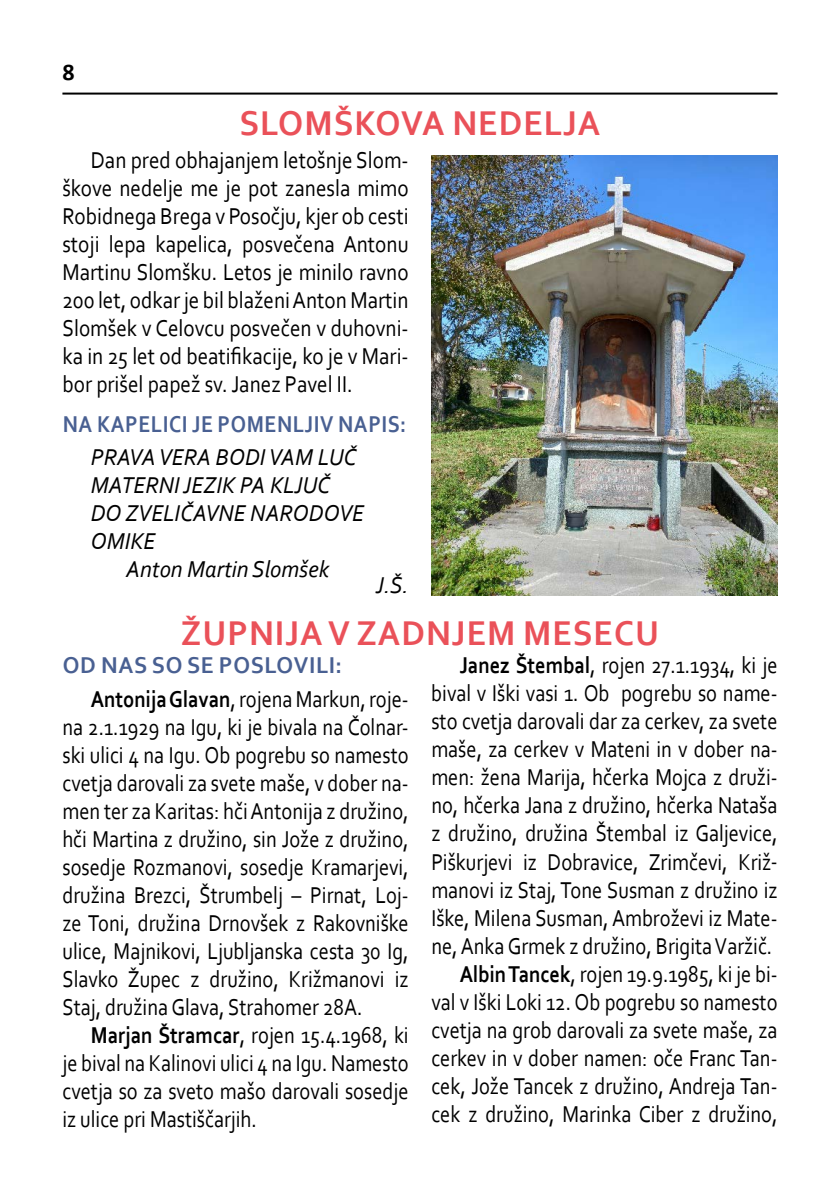
<style>
.page{position:relative;width:840px;height:1191px;background:#fff}
.page>*{position:absolute;margin:0;border:0;box-sizing:border-box;transform-origin:0 0}
.t1{font:700 36px "Corbel";letter-spacing:.03em;color:#ea5159;scale:.95 1}
.t2{font:24px/28px "Corbel";color:#000;text-align:justify;scale:.85 1}
.t3{font:24px/28px "Corbel";color:#000;text-align:justify;scale:.88 1}
.t4{font:italic 24px/28px "Corbel";color:#000;scale:.95 1}
.t5{font:700 24px/33.6px "Corbel";letter-spacing:.03em;color:#496092;scale:.95 1}
.t6{font:700 24px "Corbel";letter-spacing:.03em;color:#496092;scale:.87 1}
.t7{font:700 24px "Calibri";color:#000}
.s1{color:#000}
.s2{font-weight:400;color:#000}
.s3{font-weight:700}
</style>
<div class="page">
<hr style="left:62px;top:93px;width:715px;height:2px;background:#000">
<img style="left:431px;top:155px;width:346px;height:440px">
<p class="t7" style="left:62px;top:55px;width:14px">8</p>
<h1 class="t1" style="left:239px;top:100px;width:381px">SLOMŠKOVA NEDELJA</h1>
<p class="t3" style="left:62px;top:146px;width:395px;text-indent:28px">Dan pred obhajanjem letošnje Slom&shy;škove nedelje me je pot zanesla mimo Robidnega Brega v Posočju, kjer ob cesti stoji lepa kapelica, posvečena Antonu Martinu Slomšku. Letos je minilo ravno 200 let, odkar je bil blaženi Anton Martin Slomšek v Celovcu posvečen v duhovni&shy;ka in 25 let od beatifikacije, ko je v Mari&shy;bor prišel papež sv. Janez Pavel II.</p>
<p class="t6" style="left:63px;top:409px;width:396px">NA KAPELICI JE POMENLJIV NAPIS:</p>
<p class="t4" style="left:91px;top:443px;width:289px">PRAVA VERA BODI VAM LUČ<br>MATERNI JEZIK PA KLJUČ<br>DO ZVELIČAVNE NARODOVE<br>OMIKE</p>
<p class="t4" style="left:126px;top:555px;width:215px">Anton Martin Slomšek</p>
<p class="t4" style="left:375px;top:571px;width:36px">J.Š.</p>
<h1 class="t1" style="left:181px;top:611px;width:504px">ŽUPNIJA V ZADNJEM MESECU</h1>
<p class="t5" style="left:91px;top:648px;width:336px;text-indent:-28px">OD NAS SO SE POSLOVILI:<br><span class="s1">Antonija Glavan</span><span class="s2">, rojena Markun, roje-</span></p>
<p class="t2" style="left:62px;top:712px;width:408px">na 2.1.1929 na Igu, ki je bivala na Čolnar&shy;ski ulici 4 na Igu. Ob pogrebu so namesto cvetja darovali za svete maše, v dober na&shy;men ter za Karitas: hči Antonija z družino, hči Martina z družino, sin Jože z družino, sosedje Rozmanovi, sosedje Kramarjevi, družina Brezci, Štrumbelj – Pirnat, Loj&shy;ze Toni, družina Drnovšek z Rakovniške ulice, Majnikovi, Ljubljanska cesta 30 Ig, Slavko Župec z družino, Križmanovi iz Staj, družina Glava, Strahomer 28A.</p>
<p class="t2" style="left:62px;top:1020px;width:408px;text-indent:28px"><span class="s3">Marjan Štramcar</span>, rojen 15.4.1968, ki je bival na Kalinovi ulici 4 na Igu. Namesto cvetja so za sveto mašo darovali sosedje iz ulice pri Mastiščarjih.</p>
<p class="t2" style="left:431px;top:651px;width:408px;text-align:right"><span class="s3">Janez Štembal</span>, rojen 27.1.1934, ki je bival v Iški vasi 1. Ob pogrebu so name&shy;sto cvetja darovali dar za cerkev, za svete maše, za cerkev v Mateni in v dober na&shy;men: žena Marija, hčerka Mojca z druži&shy;no, hčerka Jana z družino, hčerka Nataša z družino, družina Štembal iz Galjevice, Piškurjevi iz Dobravice, Zrimčevi, Križ&shy;manovi iz Staj, Tone Susman z družino iz Iške, Milena Susman, Ambroževi iz Mate&shy;ne, Anka Grmek z družino, Brigita Varžič.<br><span class="s3">Albin Tancek</span>, rojen 19.9.1985, ki je bi&shy;val v Iški Loki 12. Ob pogrebu so namesto cvetja na grob darovali za svete maše, za cerkev in v dober namen: oče Franc Tan&shy;cek, Jože Tancek z družino, Andreja Tan&shy;cek z družino, Marinka Ciber z družino,</p>
</div>
